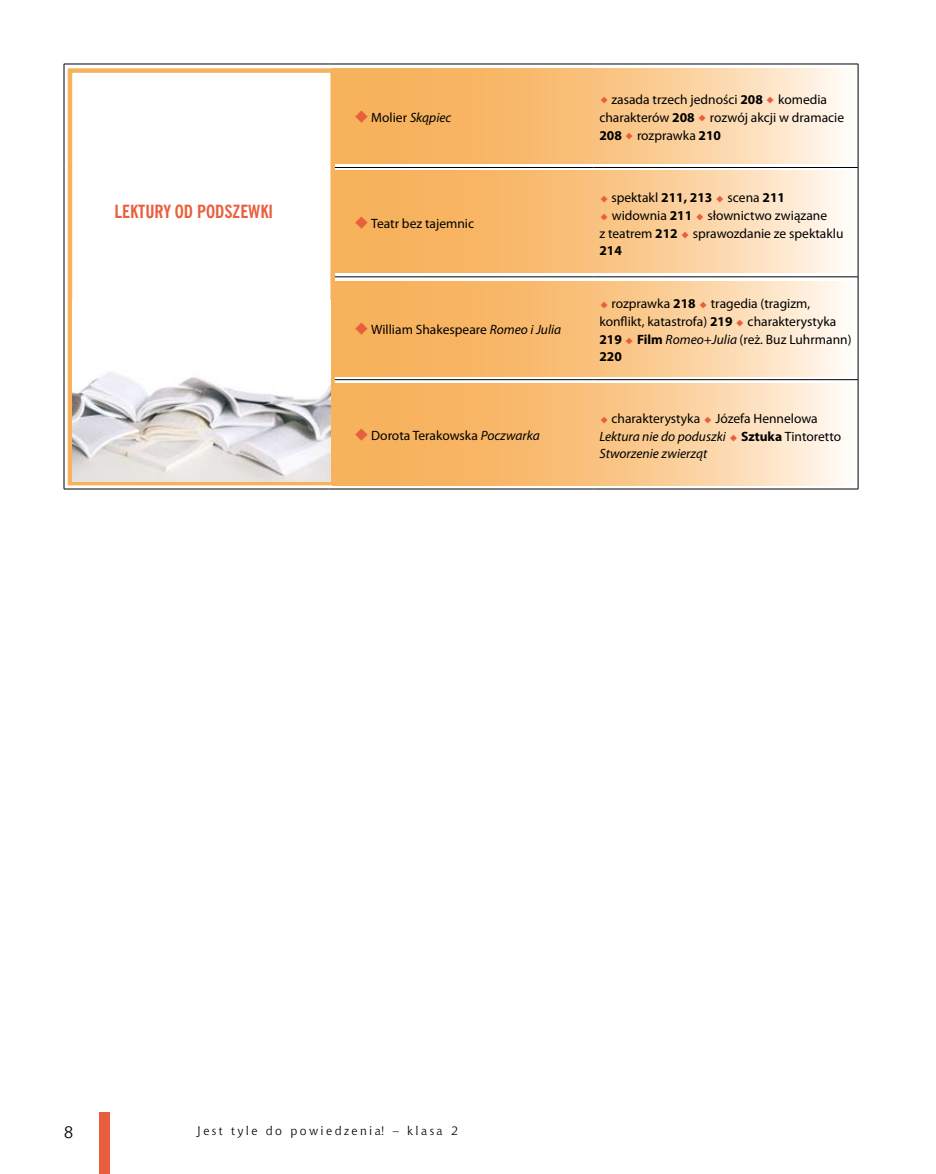
<style>
.page{position:relative;width:936px;height:1174px;background:#fff}
.page>*{position:absolute;margin:0;border:0;box-sizing:border-box;transform-origin:0 0}
.t1{font:700 16.5px "News Goth Cn PL";color:#e95f3d}
.t2{font:16.5px "Chianti PL";color:#000}
.t3{font:13.5px/18px "Myriad Pro";color:#000}
.t4{font:italic 13.5px "Myriad Pro";color:#000}
.t5{font:700 13.5px "Myriad Pro";color:#000}
.t6{font:12px "Chianti PL";letter-spacing:.2em;color:#000}
.s1{color:#e95f3d}
.s2{font-style:normal}
.s3{font-style:italic}
.s4{font-weight:700}
</style>
<div class="page">
<div style="left:99px;top:1112px;width:11px;height:62px;background:#e95f3d"></div>
<svg style="left:335px;top:383px;width:524px;height:102px"></svg>
<svg style="left:335px;top:281px;width:524px;height:95px"></svg>
<svg style="left:335px;top:171px;width:524px;height:102px"></svg>
<svg style="left:335px;top:69px;width:524px;height:94px"></svg>
<hr style="left:64px;top:64px;width:265px;height:1px;background:#000">
<hr style="left:64px;top:64px;width:1px;height:103px;background:#000">
<hr style="left:329px;top:64px;width:264px;height:1px;background:#000">
<hr style="left:593px;top:64px;width:265px;height:1px;background:#000">
<hr style="left:857px;top:64px;width:1px;height:103px;background:#000">
<hr style="left:64px;top:167px;width:1px;height:110px;background:#000">
<hr style="left:329px;top:167px;width:264px;height:1px;background:#000">
<hr style="left:593px;top:167px;width:265px;height:1px;background:#000">
<hr style="left:857px;top:168px;width:1px;height:109px;background:#000">
<hr style="left:64px;top:277px;width:1px;height:103px;background:#000">
<hr style="left:329px;top:276px;width:264px;height:1px;background:#000">
<hr style="left:593px;top:276px;width:265px;height:1px;background:#000">
<hr style="left:857px;top:277px;width:1px;height:102px;background:#000">
<hr style="left:64px;top:380px;width:1px;height:109px;background:#000">
<hr style="left:329px;top:379px;width:264px;height:1px;background:#000">
<hr style="left:593px;top:379px;width:265px;height:1px;background:#000">
<hr style="left:857px;top:380px;width:1px;height:109px;background:#000">
<hr style="left:64px;top:489px;width:265px;height:1px;background:#000">
<hr style="left:329px;top:489px;width:264px;height:1px;background:#000">
<hr style="left:593px;top:489px;width:265px;height:1px;background:#000">
<div style="left:68px;top:68px;width:267px;height:417px;background:#fff;border:4px solid #f7b25c"></div>
<img style="left:72px;top:300px;width:258px;height:181px">
<svg style="left:600px;top:97px;width:7px;height:7px"></svg>
<svg style="left:767px;top:97px;width:6px;height:7px"></svg>
<svg style="left:698px;top:115px;width:7px;height:7px"></svg>
<svg style="left:626px;top:133px;width:6px;height:7px"></svg>
<svg style="left:600px;top:195px;width:7px;height:7px"></svg>
<svg style="left:716px;top:195px;width:7px;height:7px"></svg>
<svg style="left:600px;top:213px;width:7px;height:7px"></svg>
<svg style="left:696px;top:213px;width:7px;height:7px"></svg>
<svg style="left:682px;top:231px;width:6px;height:7px"></svg>
<svg style="left:600px;top:301px;width:7px;height:7px"></svg>
<svg style="left:699px;top:301px;width:7px;height:7px"></svg>
<svg style="left:736px;top:319px;width:7px;height:7px"></svg>
<svg style="left:626px;top:337px;width:6px;height:7px"></svg>
<svg style="left:600px;top:416px;width:7px;height:7px"></svg>
<svg style="left:704px;top:416px;width:7px;height:7px"></svg>
<svg style="left:730px;top:434px;width:6px;height:7px"></svg>
<p class="t1" style="left:114px;top:201px;width:160px">LEKTURY OD PODSZEWKI</p>
<p class="t4" style="left:354px;top:110px;width:99px"><span class="s1">◆</span> <span class="s2">Molier</span> Skąpiec</p>
<p class="t3" style="left:354px;top:215px;width:121px"><span class="s1">◆</span> Teatr bez tajemnic</p>
<p class="t3" style="left:354px;top:321px;width:208px"><span class="s1">◆</span> William Shakespeare <span class="s3">Romeo i Julia</span></p>
<p class="t3" style="left:354px;top:427px;width:187px"><span class="s1">◆</span> Dorota Terakowska <span class="s3">Poczwarka</span></p>
<p class="t3" style="left:599px;top:91px;width:246px;text-indent:12px">zasada trzech jedności <span class="s4">208</span> komedia charakterów <span class="s4">208</span> rozwój akcji w dramacie<br><span class="s4">208</span> rozprawka <span class="s4">210</span></p>
<p class="t3" style="left:611px;top:189px;width:175px">spektakl <span class="s4">211, 213</span> scena <span class="s4">211</span></p>
<p class="t3" style="left:611px;top:207px;width:217px">widownia <span class="s4">211</span> słownictwo związane</p>
<p class="t3" style="left:599px;top:225px;width:246px">z teatrem <span class="s4">212</span> sprawozdanie ze spektaklu</p>
<p class="t5" style="left:599px;top:243px;width:24px">214</p>
<p class="t3" style="left:599px;top:295px;width:253px;text-indent:12px">rozprawka <span class="s4">218</span> tragedia (tragizm, konflikt, katastrofa) <span class="s4">219</span> charakterystyka<br><span class="s4">219 Film</span> <span class="s3">Romeo+Julia</span> (reż. Buz Luhrmann)</p>
<p class="t5" style="left:599px;top:349px;width:24px">220</p>
<p class="t3" style="left:599px;top:410px;width:243px;text-indent:12px">charakterystyka Józefa Hennelowa<br><span class="s3">Lektura nie do poduszki</span> <span class="s4">Sztuka</span> Tintoretto</p>
<p class="t4" style="left:599px;top:446px;width:110px">Stworzenie zwierząt</p>
<p class="t2" style="left:64px;top:1121px;width:11px">8</p>
<p class="t6" style="left:197px;top:1123px;width:262px">Jest tyle do powiedzenia! – klasa 2</p>
</div>
